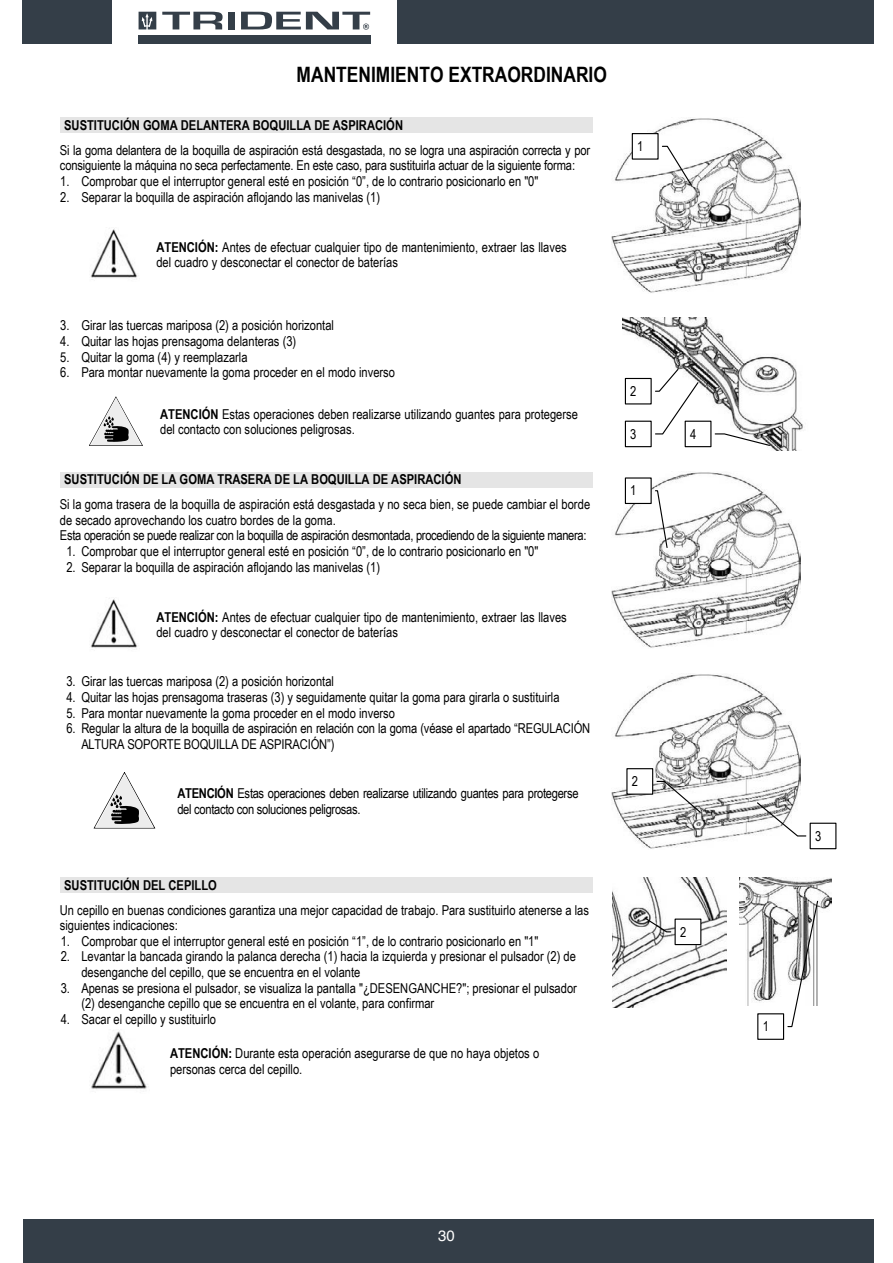
<style>
.page{position:relative;width:893px;height:1263px;background:#fff}
.page>*{position:absolute;margin:0;border:0;box-sizing:border-box;transform-origin:0 0}
.t1{font:700 21.15px "Arial Narrow";color:#000}
.t2{font:15px "Helvetica";color:#fff}
.t3{font:13.65px/15.6px "Arial Narrow";color:#000}
.t4{font:700 13.65px "Arial Narrow";color:#000}
.t5{font:13.65px/15.6px "Arial Narrow";letter-spacing:-.02em;color:#000}
.s1{font-weight:700}
</style>
<div class="page">
<div style="left:23px;top:1219px;width:850px;height:44px;background:#343e48"></div>
<div style="left:397px;top:0;width:476px;height:44px;background:#343e48"></div>
<svg style="left:162px;top:12px;width:61px;height:17px"></svg>
<div style="left:228px;top:12px;width:7px;height:17px;background:#343e48"></div>
<div style="left:138px;top:35px;width:233px;height:9px;background:#343e48"></div>
<svg style="left:139px;top:12px;width:17px;height:17px"></svg>
<svg style="left:241px;top:12px;width:129px;height:18px"></svg>
<div style="left:22px;top:0;width:90px;height:44px;background:#343e48"></div>
<div style="left:60px;top:117px;width:533px;height:16px;background:#e5e5e5"></div>
<img style="left:90px;top:228px;width:49px;height:50px">
<img style="left:612px;top:118px;width:188px;height:175px">
<svg style="left:89px;top:397px;width:54px;height:49px"></svg>
<img style="left:622px;top:318px;width:181px;height:132px">
<div style="left:60px;top:472px;width:533px;height:16px;background:#e5e5e5"></div>
<img style="left:90px;top:598px;width:49px;height:50px">
<img style="left:612px;top:472px;width:188px;height:176px">
<svg style="left:94px;top:772px;width:61px;height:56px"></svg>
<img style="left:612px;top:674px;width:188px;height:175px">
<div style="left:60px;top:877px;width:533px;height:16px;background:#e5e5e5"></div>
<img style="left:91px;top:1031px;width:58px;height:58px">
<img style="left:613px;top:877px;width:114px;height:130px">
<img style="left:740px;top:877px;width:92px;height:129px">
<svg style="left:631px;top:132px;width:62px;height:55px"></svg>
<svg style="left:624px;top:368px;width:147px;height:80px"></svg>
<svg style="left:624px;top:477px;width:44px;height:72px"></svg>
<svg style="left:626px;top:767px;width:76px;height:47px"></svg>
<svg style="left:756px;top:801px;width:81px;height:49px"></svg>
<svg style="left:757px;top:900px;width:62px;height:140px"></svg>
<svg style="left:643px;top:916px;width:59px;height:30px"></svg>
<h1 class="t1" style="left:297px;top:59px;width:312px">MANTENIMIENTO EXTRAORDINARIO</h1>
<p class="t4" style="left:64px;top:115px;width:340px">SUSTITUCIÓN GOMA DELANTERA BOQUILLA DE ASPIRACIÓN</p>
<p class="t3" style="left:60px;top:141px;width:532px">Si la goma delantera de la boquilla de aspiración está desgastada, no se logra una aspiración correcta y por consiguiente la máquina no seca perfectamente. En este caso, para sustituirla actuar de la siguiente forma:</p>
<p class="t3" style="left:60px;top:173px;width:480px">1. Comprobar que el interruptor general esté en posición “0”, de lo contrario posicionarlo en "0"</p>
<p class="t3" style="left:60px;top:188px;width:322px">2. Separar la boquilla de aspiración aflojando las manivelas (1)</p>
<p class="t3" style="left:156px;top:238px;width:412px"><span class="s1">ATENCIÓN:</span> Antes de efectuar cualquier tipo de mantenimiento, extraer las llaves del cuadro y desconectar el conector de baterías</p>
<p class="t3" style="left:60px;top:317px;width:275px">3. Girar las tuercas mariposa (2) a posición horizontal</p>
<p class="t3" style="left:60px;top:333px;width:238px">4. Quitar las hojas prensagoma delanteras (3)</p>
<p class="t3" style="left:60px;top:348px;width:189px">5. Quitar la goma (4) y reemplazarla</p>
<p class="t3" style="left:60px;top:364px;width:336px">6. Para montar nuevamente la goma proceder en el modo inverso</p>
<p class="t3" style="left:160px;top:406px;width:419px"><span class="s1">ATENCIÓN</span> Estas operaciones deben realizarse utilizando guantes para protegerse del contacto con soluciones peligrosas.</p>
<p class="t4" style="left:64px;top:469px;width:399px">SUSTITUCIÓN DE LA GOMA TRASERA DE LA BOQUILLA DE ASPIRACIÓN</p>
<p class="t3" style="left:60px;top:496px;width:532px">Si la goma trasera de la boquilla de aspiración está desgastada y no seca bien, se puede cambiar el borde de secado aprovechando los cuatro bordes de la goma.<br>Esta operación se puede realizar con la boquilla de aspiración desmontada, procediendo de la siguiente manera:</p>
<p class="t3" style="left:66px;top:543px;width:473px">1. Comprobar que el interruptor general esté en posición “0”, de lo contrario posicionarlo en "0"</p>
<p class="t3" style="left:66px;top:559px;width:315px">2. Separar la boquilla de aspiración aflojando las manivelas (1)</p>
<p class="t3" style="left:156px;top:609px;width:412px"><span class="s1">ATENCIÓN:</span> Antes de efectuar cualquier tipo de mantenimiento, extraer las llaves del cuadro y desconectar el conector de baterías</p>
<p class="t3" style="left:66px;top:673px;width:269px">3. Girar las tuercas mariposa (2) a posición horizontal</p>
<p class="t3" style="left:66px;top:689px;width:495px">4. Quitar las hojas prensagoma traseras (3) y seguidamente quitar la goma para girarla o sustituirla</p>
<p class="t3" style="left:66px;top:704px;width:330px">5. Para montar nuevamente la goma proceder en el modo inverso</p>
<p class="t3" style="left:81px;top:720px;width:510px;text-indent:-15px">6. Regular la altura de la boquilla de aspiración en relación con la goma (véase el apartado “REGULACIÓN<br>ALTURA SOPORTE BOQUILLA DE ASPIRACIÓN”)</p>
<p class="t5" style="left:177px;top:785px;width:403px"><span class="s1">ATENCIÓN</span> Estas operaciones deben realizarse utilizando guantes para protegerse del contacto con soluciones peligrosas.</p>
<p class="t3" style="left:637px;top:138px;width:8px">1</p>
<p class="t3" style="left:630px;top:383px;width:8px">2</p>
<p class="t3" style="left:630px;top:426px;width:8px">3</p>
<p class="t3" style="left:690px;top:426px;width:8px">4</p>
<p class="t3" style="left:630px;top:482px;width:8px">1</p>
<p class="t3" style="left:632px;top:773px;width:8px">2</p>
<p class="t4" style="left:64px;top:875px;width:154px">SUSTITUCIÓN DEL CEPILLO</p>
<p class="t3" style="left:60px;top:901px;width:531px">Un cepillo en buenas condiciones garantiza una mejor capacidad de trabajo. Para sustituirlo atenerse a las siguientes indicaciones:</p>
<p class="t3" style="left:61px;top:933px;width:479px">1. Comprobar que el interruptor general esté en posición “1”, de lo contrario posicionarlo en "1"</p>
<p class="t3" style="left:81px;top:948px;width:496px;text-indent:-21px">2. Levantar la bancada girando la palanca derecha (1) hacia la izquierda y presionar el pulsador (2) de desenganche del cepillo, que se encuentra en el volante</p>
<p class="t3" style="left:81px;top:980px;width:497px;text-indent:-21px">3. Apenas se presiona el pulsador, se visualiza la pantalla "¿DESENGANCHE?"; presionar el pulsador (2) desenganche cepillo que se encuentra en el volante, para confirmar</p>
<p class="t3" style="left:61px;top:1011px;width:157px">4. Sacar el cepillo y sustituirlo</p>
<p class="t3" style="left:170px;top:1045px;width:371px"><span class="s1">ATENCIÓN:</span> Durante esta operación asegurarse de que no haya objetos o personas cerca del cepillo.</p>
<p class="t3" style="left:680px;top:923px;width:8px">2</p>
<p class="t2" style="left:438px;top:1224px;width:18px">30</p>
<p class="t3" style="left:815px;top:827px;width:8px">3</p>
<p class="t3" style="left:763px;top:1018px;width:8px">1</p>
</div>
